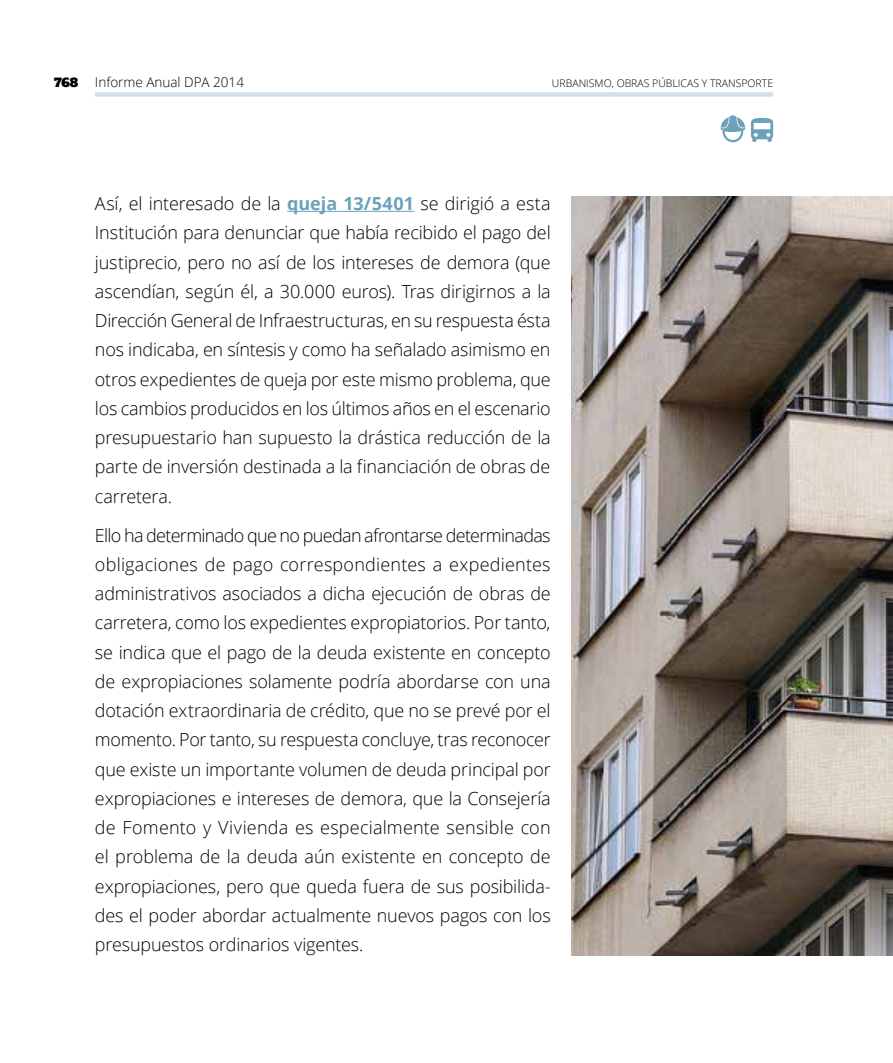
<style>
.page{position:relative;width:893px;height:1063px;background:#fff}
.page>*{position:absolute;margin:0;border:0;box-sizing:border-box;transform-origin:0 0}
.t1{font:300 18px/29.2px "Open Sans";letter-spacing:-.01em;color:#000;text-align:justify}
.t2{font:300 13.5px "Open Sans";color:#000}
.t3{font:300 10.5px "Open Sans";color:#000}
.s1{font-family:"Alfa Slab One";font-weight:400;font-size:12px}
.s2{font-weight:700;color:#6ba2b9}
</style>
<div class="page">
<div style="left:95px;top:92px;width:678px;height:5px;background:#d3dfe6"></div>
<svg style="left:751px;top:118px;width:22px;height:24px"></svg>
<div style="left:723px;top:122px;width:20px;height:20px;border:2px solid #6ba2b9;border-radius:50%"></div>
<svg style="left:721px;top:115px;width:24px;height:18px"></svg>
<hr style="left:287px;top:211px;width:127px;height:1px;background:#6ba2b9">
<img style="left:572px;top:197px;width:320px;height:759px">
<p class="t2" style="left:54px;top:72px;width:192px"><span class="s1">768</span> Informe Anual DPA 2014</p>
<p class="t3" style="left:552px;top:76px;width:223px">URBANISMO, OBRAS PÚBLICAS Y TRANSPORTE</p>
<p class="t1" style="left:95px;top:188px;width:457px">Así, el interesado de la <span class="s2">queja 13/5401</span> se dirigió a esta Institución para denunciar que había recibido el pago del justiprecio, pero no así de los intereses de demora (que ascendían, según él, a 30.000 euros). Tras dirigirnos a la Dirección General de Infraestructuras, en su respuesta ésta nos indicaba, en síntesis y como ha señalado asimismo en otros expedientes de queja por este mismo problema, que los cambios producidos en los últimos años en el escenario presupuestario han supuesto la drástica reducción de la parte de inversión destinada a la financiación de obras de carretera.</p>
<p class="t1" style="left:95px;top:520px;width:457px">Ello ha determinado que no puedan afrontarse determinadas obligaciones de pago correspondientes a expedientes administrativos asociados a dicha ejecución de obras de carretera, como los expedientes expropiatorios. Por tanto, se indica que el pago de la deuda existente en concepto de expropiaciones solamente podría abordarse con una dotación extraordinaria de crédito, que no se prevé por el momento. Por tanto, su respuesta concluye, tras reconocer que existe un importante volumen de deuda principal por expropiaciones e intereses de demora, que la Consejería de Fomento y Vivienda es especialmente sensible con el problema de la deuda aún existente en concepto de expropiaciones, pero que queda fuera de sus posibilida&shy;des el poder abordar actualmente nuevos pagos con los presupuestos ordinarios vigentes.</p>
</div>
